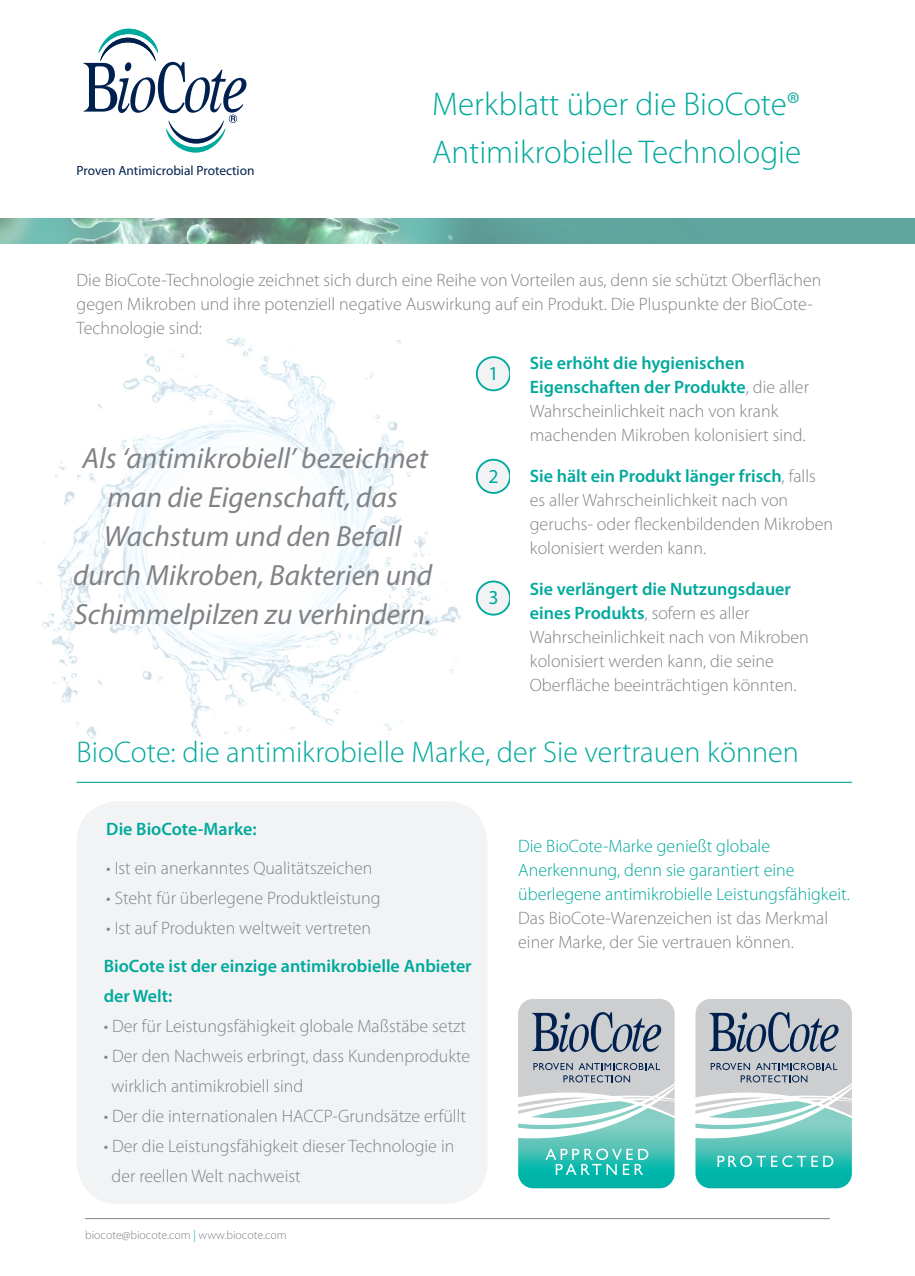
<style>
.page{position:relative;width:915px;height:1276px;background:#fff}
.page>*{position:absolute;margin:0;border:0;box-sizing:border-box;transform-origin:0 0}
.t1{font:300 33px/48px "Myriad Pro";color:#00a99d}
.t2{font:300 30px "Myriad Pro";color:#00a99d}
.t3{font:italic 29.25px/39px "Myriad Pro";color:#808285;text-align:center}
.t4{font:19.8px "Myriad Pro";color:#00a99d}
.t5{font:300 18px/24px "Myriad Pro";color:#808285}
.t6{font:300 18px/24px "Myriad Pro";color:#00a99d}
.t7{font:600 18px/30px "Myriad Pro";color:#00a99d}
.t8{font:13.35px "Myriad";color:#00214f}
.t9{font:300 12px "Myriad Pro";color:#808285}
.s1{font-weight:600;color:#00a99d}
.s2{color:#00b2a9}
.s3{color:#808285}
</style>
<div class="page">
<svg style="left:80px;top:1161px;width:615px;height:59px"></svg>
<hr style="left:85px;top:1218px;width:744px;height:1px;background:#808285">
<img style="left:38px;top:337px;width:424px;height:402px">
<svg style="left:475px;top:356px;width:34px;height:35px"></svg>
<svg style="left:475px;top:459px;width:34px;height:35px"></svg>
<svg style="left:475px;top:580px;width:34px;height:35px"></svg>
<hr style="left:77px;top:782px;width:774px;height:1px;background:#00a99d">
<div style="left:77px;top:801px;width:410px;height:403px;background:#f2f3f4;border-radius:43px"></div>
<svg style="left:695px;top:999px;width:157px;height:221px"></svg>
<img style="left:0;top:219px;width:914px;height:24px">
<svg style="left:83px;top:29px;width:164px;height:124px"></svg>
<svg style="left:518px;top:999px;width:156px;height:189px;background:#95c4c4"></svg>
<p class="t8" style="left:77px;top:164px;width:179px">Proven Antimicrobial Protection</p>
<p class="t1" style="left:432px;top:79px;width:370px">Merkblatt über die BioCote®<br>Antimikrobielle Technologie</p>
<p class="t5" style="left:77px;top:268px;width:746px">Die BioCote-Technologie zeichnet sich durch eine Reihe von Vorteilen aus, denn sie schützt Oberflächen gegen Mikroben und ihre potenziell negative Auswirkung auf ein Produkt. Die Pluspunkte der BioCote-<br>Technologie sind:</p>
<p class="t3" style="left:73px;top:438px;width:360px">Als ‘antimikrobiell’ bezeichnet man die Eigenschaft, das<br>Wachstum und den Befall durch Mikroben, Bakterien und<br>Schimmelpilzen zu verhindern.</p>
<p class="t4" style="left:488px;top:361px;width:12px">1</p>
<p class="t4" style="left:488px;top:464px;width:12px">2</p>
<p class="t4" style="left:488px;top:585px;width:12px">3</p>
<p class="t5" style="left:529px;top:350px;width:280px"><span class="s1">Sie erhöht die hygienischen Eigenschaften der Produkte</span>, die aller Wahrscheinlichkeit nach von krank machenden Mikroben kolonisiert sind.</p>
<p class="t5" style="left:529px;top:463px;width:304px"><span class="s1">Sie hält ein Produkt länger frisch</span>, falls es aller Wahrscheinlichkeit nach von geruchs- oder fleckenbildenden Mikroben kolonisiert werden kann.</p>
<p class="t5" style="left:529px;top:576px;width:280px"><span class="s1">Sie verlängert die Nutzungsdauer eines Produkts</span>, sofern es aller Wahrscheinlichkeit nach von Mikroben kolonisiert werden kann, die seine Oberfläche beeinträchtigen könnten.</p>
<p class="t2" style="left:77px;top:733px;width:723px">BioCote: die antimikrobielle Marke, der Sie vertrauen können</p>
<p class="t7" style="left:106px;top:813px;width:152px">Die BioCote-Marke:</p>
<p class="t5" style="left:106px;top:855px;width:267px">• Ist ein anerkanntes Qualitätszeichen</p>
<p class="t5" style="left:106px;top:885px;width:276px">• Steht für überlegene Produktleistung</p>
<p class="t5" style="left:106px;top:915px;width:266px">• Ist auf Produkten weltweit vertreten</p>
<p class="t7" style="left:104px;top:950px;width:369px">BioCote ist der einzige antimikrobielle Anbieter der Welt:</p>
<p class="t5" style="left:104px;top:1014px;width:364px">• Der für Leistungsfähigkeit globale Maßstäbe setzt</p>
<p class="t5" style="left:104px;top:1044px;width:368px">• Der den Nachweis erbringt, dass Kundenprodukte</p>
<p class="t5" style="left:112px;top:1074px;width:193px">wirklich antimikrobiell sind</p>
<p class="t5" style="left:104px;top:1104px;width:364px">• Der die internationalen HACCP-Grundsätze erfüllt</p>
<p class="t5" style="left:104px;top:1134px;width:352px">• Der die Leistungsfähigkeit dieser Technologie in</p>
<p class="t5" style="left:112px;top:1164px;width:190px">der reellen Welt nachweist</p>
<p class="t9" style="left:85px;top:1227px;width:203px">biocote@biocote.com <span class="s2">|</span> www.biocote.com</p>
<p class="t6" style="left:518px;top:833px;width:333px">Die BioCote-Marke genießt globale Anerkennung, denn sie garantiert eine überlegene antimikrobielle Leistungsfähigkeit.<br><span class="s3">Das BioCote-Warenzeichen ist das Merkmal einer Marke, der Sie vertrauen können.</span></p>
</div>
